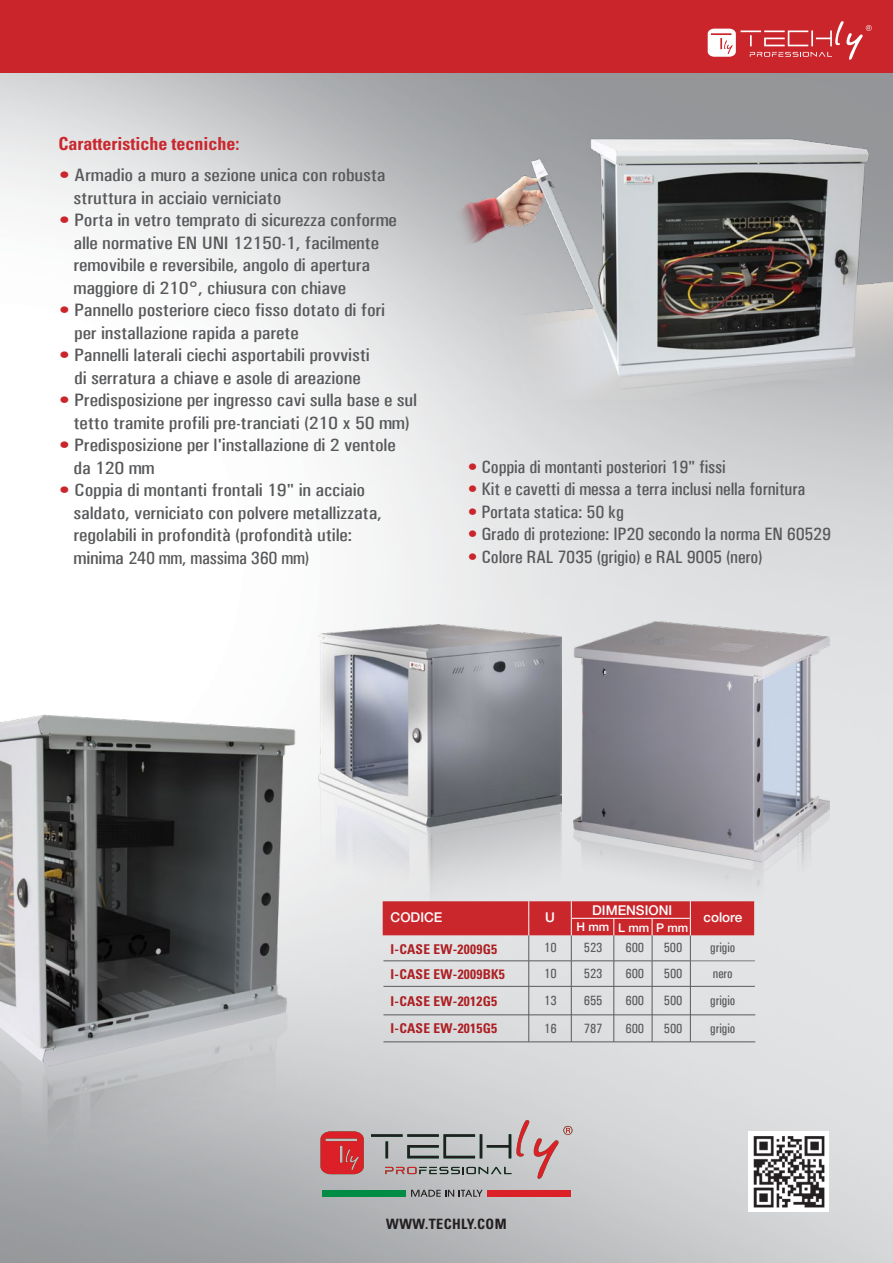
<style>
.page{position:relative;width:893px;height:1263px;background:#fff}
.page>*{position:absolute;margin:0;border:0;box-sizing:border-box;transform-origin:0 0}
.t1{font:500 condensed 18px/22.5px "Univers";letter-spacing:-.01em;color:#58595b;scale:1.19 1}
.t2{font:500 condensed 18px "Univers";letter-spacing:-.01em;color:#58595b;scale:1.08 1}
.t3{font:700 condensed 18px "Univers LT Std";color:#ca272d}
.t4{font:700 condensed 14.25px "Univers LT Std";letter-spacing:.03em;color:#231f20}
.t5{font:500 condensed 13.5px "Univers";color:#595a5d}
.t6{font:700 condensed 13.5px "Univers LT Std";letter-spacing:.02em;color:#ad1f23}
.t7{font:500 13.5px "Helvetica Neue LT Std";color:#fff}
.t8{font:500 12px "Helvetica Neue LT Std";color:#fff}
.s1{color:#c9252b}
</style>
<div class="page">
<img style="left:0;top:72px;width:893px;height:1191px">
<div style="left:0;top:0;width:893px;height:72px;background:#c9252b"></div>
<hr style="left:741px;top:30px;width:20px;height:2px;background:#fff">
<svg style="left:750px;top:21px;width:122px;height:39px"></svg>
<svg style="left:708px;top:29px;width:28px;height:28px"></svg>
<img style="left:748px;top:1131px;width:81px;height:81px">
<hr style="left:371px;top:1134px;width:32px;height:3px;background:#231f20">
<svg style="left:385px;top:1120px;width:187px;height:59px;background:#b5afb0"></svg>
<svg style="left:344px;top:1131px;width:20px;height:43px"></svg>
<div style="left:322px;top:1190px;width:84px;height:7px;background:#008c44"></div>
<div style="left:487px;top:1190px;width:84px;height:7px;background:#db2028"></div>
<svg style="left:411px;top:1190px;width:72px;height:7px"></svg>
<img style="left:573px;top:622px;width:256px;height:282px">
<img style="left:319px;top:624px;width:243px;height:293px">
<img style="left:0;top:695px;width:344px;height:518px">
<img style="left:444px;top:123px;width:449px;height:276px">
<hr style="left:528px;top:961px;width:1px;height:81px;background:#595a5d">
<hr style="left:571px;top:961px;width:1px;height:81px;background:#595a5d">
<hr style="left:614px;top:961px;width:1px;height:81px;background:#595a5d">
<hr style="left:652px;top:961px;width:1px;height:81px;background:#595a5d">
<hr style="left:383px;top:986px;width:146px;height:1px;background:#595a5d">
<hr style="left:529px;top:986px;width:42px;height:1px;background:#595a5d">
<hr style="left:571px;top:986px;width:43px;height:1px;background:#595a5d">
<hr style="left:614px;top:986px;width:38px;height:1px;background:#595a5d">
<hr style="left:652px;top:986px;width:38px;height:1px;background:#595a5d">
<hr style="left:690px;top:986px;width:65px;height:1px;background:#595a5d">
<hr style="left:690px;top:961px;width:1px;height:81px;background:#595a5d">
<svg style="left:383px;top:901px;width:371px;height:59px;background:#d3777b"></svg>
<hr style="left:572px;top:918px;width:80px;height:1px;background:#fff">
<hr style="left:652px;top:918px;width:38px;height:1px;background:#fff">
<hr style="left:383px;top:960px;width:146px;height:1px;background:#595a5d">
<hr style="left:529px;top:960px;width:42px;height:1px;background:#595a5d">
<hr style="left:571px;top:960px;width:43px;height:1px;background:#595a5d">
<hr style="left:614px;top:960px;width:38px;height:1px;background:#595a5d">
<hr style="left:652px;top:960px;width:38px;height:1px;background:#595a5d">
<hr style="left:690px;top:960px;width:65px;height:1px;background:#7a7b7e">
<hr style="left:383px;top:1014px;width:372px;height:1px;background:#595a5d">
<hr style="left:383px;top:1041px;width:372px;height:1px;background:#595a5d">
<p class="t3" style="left:58px;top:133px;width:183px">Caratteristiche tecniche:</p>
<p class="t1" style="left:74px;top:164px;width:264px;text-indent:-14px"><span class="s1">•</span> Armadio a muro a sezione unica con robusta struttura in acciaio verniciato</p>
<p class="t1" style="left:74px;top:209px;width:273px;text-indent:-14px"><span class="s1">•</span> Porta in vetro temprato di sicurezza conforme alle normative EN UNI 12150-1, facilmente removibile e reversibile, angolo di apertura maggiore di 210°, chiusura con chiave</p>
<p class="t1" style="left:74px;top:299px;width:263px;text-indent:-15px"><span class="s1">•</span> Pannello posteriore cieco fisso dotato di fori per installazione rapida a parete</p>
<p class="t1" style="left:59px;top:344px;width:263px;text-align:center"><span class="s1">•</span> Pannelli laterali ciechi asportabili provvisti di serratura a chiave e asole di areazione</p>
<p class="t1" style="left:59px;top:389px;width:302px;text-align:center"><span class="s1">•</span> Predisposizione per ingresso cavi sulla base e sul tetto tramite profili pre-tranciati (210 x 50 mm)</p>
<p class="t1" style="left:74px;top:434px;width:272px;text-indent:-14px"><span class="s1">•</span> Predisposizione per l'installazione di 2 ventole da 120 mm</p>
<p class="t1" style="left:74px;top:479px;width:261px;text-indent:-14px"><span class="s1">•</span> Coppia di montanti frontali 19" in acciaio saldato, verniciato con polvere metallizzata, regolabili in profondità (profondità utile: minima 240 mm, massima 360 mm)</p>
<p class="t2" style="left:468px;top:456px;width:241px"><span class="s1">•</span> Coppia di montanti posteriori 19" fissi</p>
<p class="t2" style="left:468px;top:479px;width:314px"><span class="s1">•</span> Kit e cavetti di messa a terra inclusi nella fornitura</p>
<p class="t2" style="left:468px;top:501px;width:146px"><span class="s1">•</span> Portata statica: 50 kg</p>
<p class="t2" style="left:468px;top:524px;width:338px"><span class="s1">•</span> Grado di protezione: IP20 secondo la norma EN 60529</p>
<p class="t2" style="left:468px;top:546px;width:274px"><span class="s1">•</span> Colore RAL 7035 (grigio) e RAL 9005 (nero)</p>
<p class="t7" style="left:391px;top:909px;width:53px">CODICE</p>
<p class="t7" style="left:545px;top:909px;width:11px">U</p>
<p class="t7" style="left:592px;top:902px;width:82px">DIMENSIONI</p>
<p class="t8" style="left:576px;top:920px;width:34px">H mm</p>
<p class="t8" style="left:618px;top:920px;width:72px">L mm P mm</p>
<p class="t7" style="left:703px;top:909px;width:40px">colore</p>
<p class="t6" style="left:391px;top:940px;width:108px">I-CASE EW-2009G5</p>
<p class="t5" style="left:544px;top:939px;width:14px">10</p>
<p class="t5" style="left:584px;top:939px;width:20px">523</p>
<p class="t5" style="left:625px;top:939px;width:20px">600</p>
<p class="t5" style="left:664px;top:939px;width:20px">500</p>
<p class="t5" style="left:710px;top:940px;width:27px">grigio</p>
<p class="t6" style="left:391px;top:966px;width:116px">I-CASE EW-2009BK5</p>
<p class="t5" style="left:544px;top:965px;width:14px">10</p>
<p class="t5" style="left:584px;top:965px;width:20px">523</p>
<p class="t5" style="left:625px;top:965px;width:20px">600</p>
<p class="t5" style="left:664px;top:965px;width:20px">500</p>
<p class="t5" style="left:713px;top:965px;width:21px">nero</p>
<p class="t6" style="left:391px;top:993px;width:108px">I-CASE EW-2012G5</p>
<p class="t5" style="left:544px;top:992px;width:14px">13</p>
<p class="t5" style="left:584px;top:992px;width:20px">655</p>
<p class="t5" style="left:625px;top:992px;width:20px">600</p>
<p class="t5" style="left:664px;top:992px;width:20px">500</p>
<p class="t5" style="left:710px;top:992px;width:27px">grigio</p>
<p class="t6" style="left:391px;top:1020px;width:108px">I-CASE EW-2015G5</p>
<p class="t5" style="left:544px;top:1020px;width:14px">16</p>
<p class="t5" style="left:584px;top:1020px;width:20px">787</p>
<p class="t5" style="left:625px;top:1020px;width:20px">600</p>
<p class="t5" style="left:664px;top:1020px;width:20px">500</p>
<p class="t5" style="left:710px;top:1021px;width:27px">grigio</p>
<p class="t4" style="left:386px;top:1215px;width:122px">WWW.TECHLY.COM</p>
</div>
